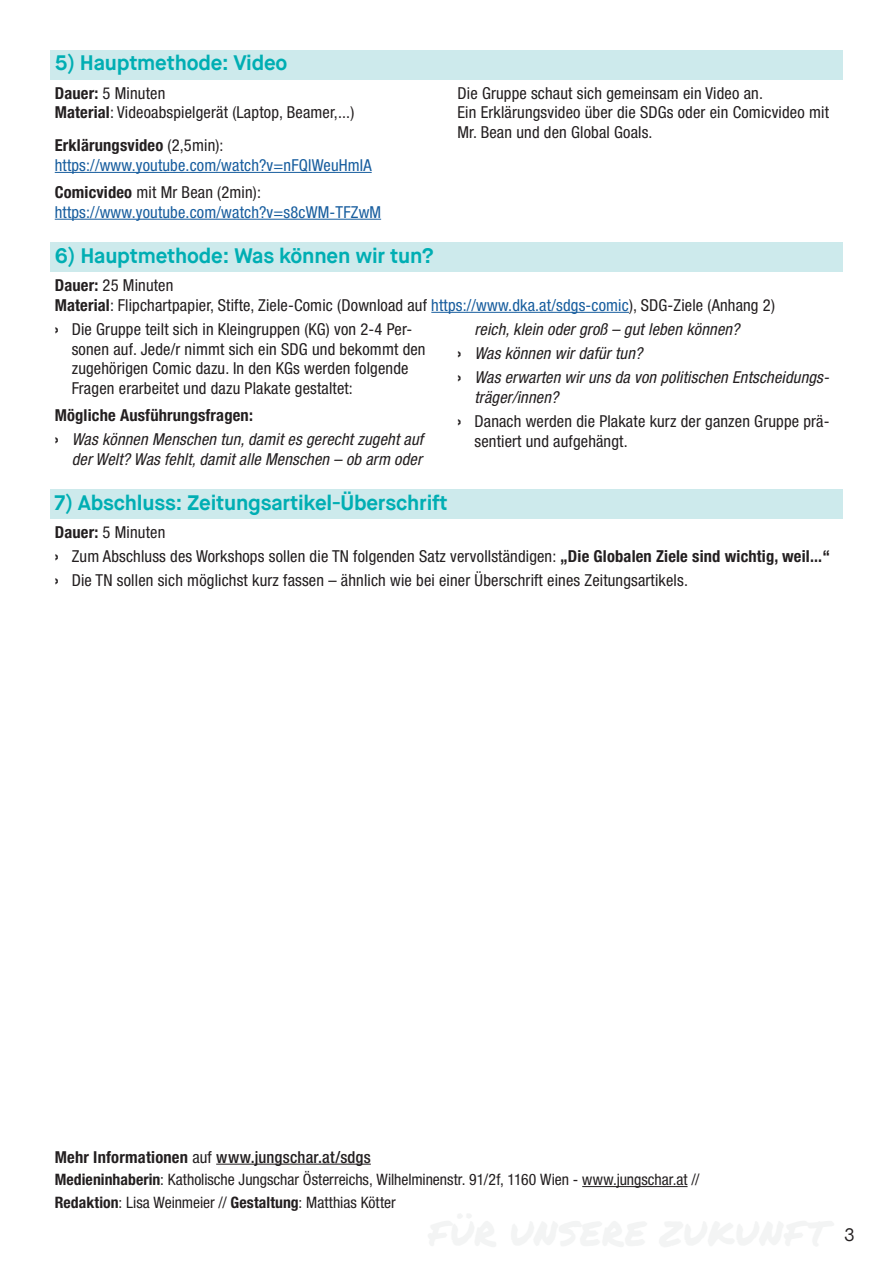
<style>
.page{position:relative;width:893px;height:1263px;background:#fff}
.page>*{position:absolute;margin:0;border:0;box-sizing:border-box;transform-origin:0 0}
.H2_Span{font:700 21px "Maison Neue";letter-spacing:-.01em;color:#00aeb3}
.BODY{font:condensed 16.5px/19.8px "Helvetica Neue LT Pro";letter-spacing:.01em;color:#231f20}
.t1{font:italic condensed 16.5px/19.8px "Helvetica Neue LT Pro";letter-spacing:.01em;color:#231f20;text-align:right}
.BODY-2{font:condensed 16.5px/19.8px "Helvetica Neue LT Pro";letter-spacing:.01em;color:#175d9e}
.BODY_Span{font:condensed 16.5px "Helvetica Neue LT Pro";letter-spacing:.01em;color:#231f20}
.t2{font:500 condensed 16.5px "Helvetica Neue LT Pro";letter-spacing:.015em;color:#231f20}
.BODY-3{font:700 condensed 16.5px "Helvetica Neue LT Pro";letter-spacing:.01em;color:#231f20}
.t3{font:condensed 15.75px "Helvetica Neue LT Pro";letter-spacing:-.005em;color:#231f20}
.s1{font-weight:700}
.s2{font-weight:700;color:#231f20}
.s3{color:#231f20}
.s4{color:#175d9e}
.s5{font-weight:700;font-style:normal}
.s6{font-weight:400}
</style>
<div class="page">
<div style="left:51px;top:50px;width:792px;height:29px;background:#cdeaec"></div>
<hr style="left:55px;top:172px;width:317px;height:1px;background:#175d9e">
<hr style="left:55px;top:219px;width:326px;height:1px;background:#175d9e">
<div style="left:51px;top:242px;width:792px;height:30px;background:#cdeaec"></div>
<hr style="left:431px;top:312px;width:198px;height:1px;background:#175d9e">
<div style="left:51px;top:489px;width:792px;height:30px;background:#cdeaec"></div>
<hr style="left:216px;top:1164px;width:155px;height:1px;background:#231f20">
<hr style="left:582px;top:1186px;width:106px;height:1px;background:#231f20">
<p class="H2_Span" style="left:55px;top:50px;width:234px">5) Hauptmethode: Video</p>
<p class="BODY" style="left:55px;top:83px;width:112px"><span class="s1">Dauer:</span> 5 Minuten</p>
<p class="BODY" style="left:55px;top:103px;width:301px"><span class="s1">Material</span>: Videoabspielgerät (Laptop, Beamer,...)</p>
<p class="BODY-2" style="left:55px;top:135px;width:318px"><span class="s2">Erklärungsvideo</span> <span class="s3">(2,5min): </span>https://www.youtube.com/watch?v=nFQlWeuHmIA</p>
<p class="BODY-2" style="left:55px;top:182px;width:328px"><span class="s2">Comicvideo</span> <span class="s3">mit Mr Bean (2min): </span>https://www.youtube.com/watch?v=s8cWM-TFZwM</p>
<p class="BODY" style="left:457px;top:83px;width:373px">Die Gruppe schaut sich gemeinsam ein Video an.<br>Ein Erklärungsvideo über die SDGs oder ein Comicvideo mit<br>Mr. Bean und den Global Goals.</p>
<p class="H2_Span" style="left:55px;top:242px;width:380px">6) Hauptmethode: Was können wir tun?</p>
<p class="BODY_Span" style="left:55px;top:275px;width:120px"><span class="s1">Dauer:</span> 25 Minuten</p>
<p class="BODY_Span" style="left:55px;top:295px;width:722px"><span class="s1">Material</span>: Flipchartpapier, Stifte, Ziele-Comic (Download auf <span class="s4">https://www.dka.at/sdgs-comic</span>), SDG-Ziele (Anhang 2)</p>
<p class="BODY" style="left:72px;top:319px;width:355px;text-indent:-17px"><span class="s1">›</span> Die Gruppe teilt sich in Kleingruppen (KG) von 2-4 Per&shy;sonen auf. Jede/r nimmt sich ein SDG und bekommt den zugehörigen Comic dazu. In den KGs werden folgende Fragen erarbeitet und dazu Plakate gestaltet:</p>
<p class="BODY-3" style="left:55px;top:405px;width:200px">Mögliche Ausführungsfragen:</p>
<p class="t1" style="left:55px;top:430px;width:370px"><span class="s5">›</span> Was können Menschen tun, damit es gerecht zugeht auf der Welt? Was fehlt, damit alle Menschen – ob arm oder</p>
<p class="t1" style="left:474px;top:319px;width:267px">reich, klein oder groß – gut leben können?</p>
<p class="t1" style="left:457px;top:343px;width:186px"><span class="s5">›</span> Was können wir dafür tun?</p>
<p class="t1" style="left:474px;top:367px;width:356px;text-align:left;text-indent:-17px"><span class="s5">›</span> Was erwarten wir uns da von politischen Entscheidungs&shy;träger/innen?</p>
<p class="BODY" style="left:474px;top:411px;width:357px;text-indent:-17px"><span class="s1">›</span> Danach werden die Plakate kurz der ganzen Gruppe prä&shy;sentiert und aufgehängt.</p>
<p class="H2_Span" style="left:55px;top:489px;width:394px">7) Abschluss: Zeitungsartikel-Überschrift</p>
<p class="BODY_Span" style="left:55px;top:523px;width:112px"><span class="s1">Dauer:</span> 5 Minuten</p>
<p class="BODY" style="left:55px;top:546px;width:777px"><span class="s1">›</span> Zum Abschluss des Workshops sollen die TN folgenden Satz vervollständigen: <span class="s1">„Die Globalen Ziele sind wichtig, weil...“</span></p>
<p class="BODY" style="left:55px;top:571px;width:635px"><span class="s1">›</span> Die TN sollen sich möglichst kurz fassen – ähnlich wie bei einer Überschrift eines Zeitungsartikels.</p>
<p class="t2" style="left:55px;top:1147px;width:318px"><span class="s1">Mehr Informationen</span> <span class="s6">auf</span> www.jungschar.at/sdgs</p>
<p class="t3" style="left:55px;top:1170px;width:646px"><span class="s1">Medieninhaberin</span>: Katholische Jungschar Österreichs, Wilhelminenstr. 91/2f, 1160 Wien - www.jungschar.at //</p>
<p class="t3" style="left:55px;top:1193px;width:343px"><span class="s1">Redaktion</span>: Lisa Weinmeier // <span class="s1">Gestaltung</span>: Matthias Kötter</p>
</div>
